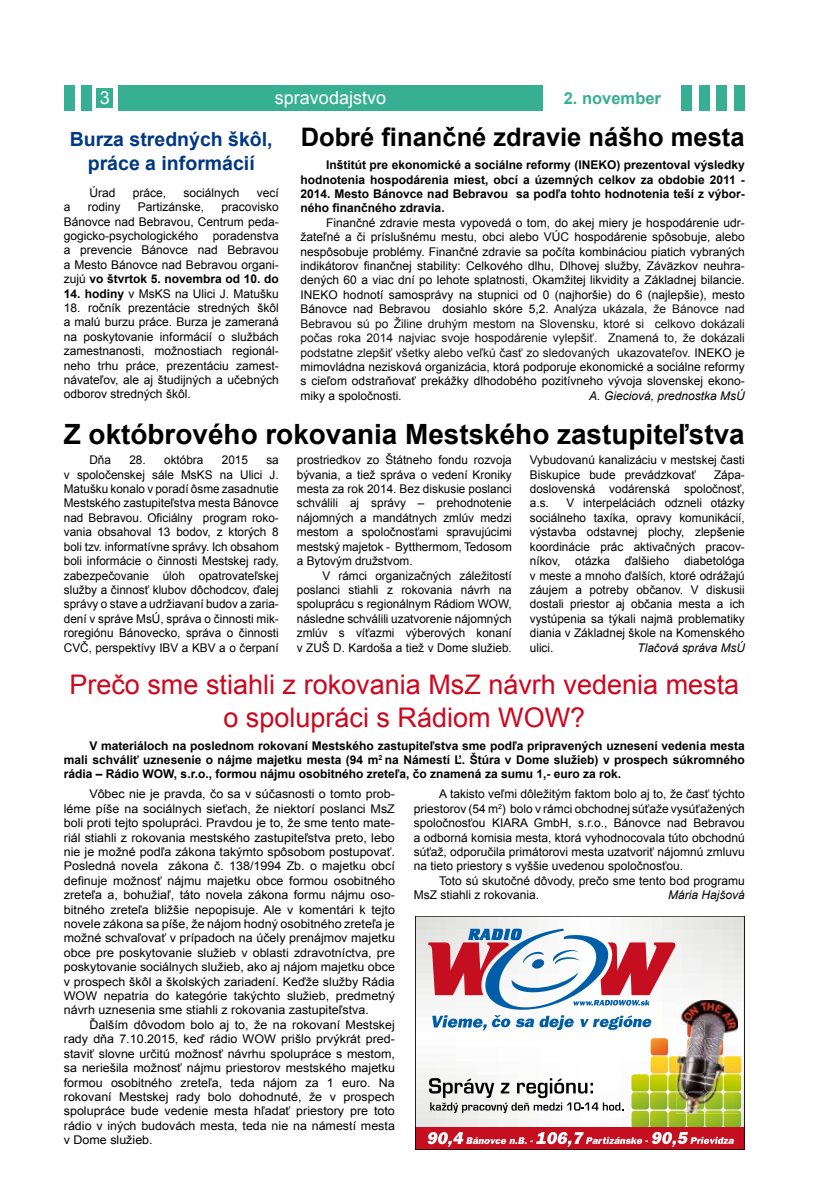
<style>
.page{position:relative;width:830px;height:1200px;background:#fff}
.page>*{position:absolute;margin:0;border:0;box-sizing:border-box;transform-origin:0 0}
.t1{font:700 27.9px "Arial";color:#000}
.t2{font:27px/32.4px "Arial";color:#cd071e;text-align:center}
.t3{font:700 25.5px "Arial";color:#000}
.t4{font:700 19.5px/23.4px "Arial";color:#003882;text-align:center}
.t5{font:18px "Arial";color:#fff}
.t6{font:700 16.5px "Arial";color:#36af93}
.t7{font:12px/14.4px "Arial";color:#000;text-align:justify}
.t8{font:12px/14.4px "Arial";color:#000;text-align:justify;scale:1.04 1}
.t9{font:700 12px/14.4px "Arial";color:#000;text-align:justify}
.t10{font:700 12px/14.4px "Arial";color:#020202;text-align:justify}
.t11{font:italic 12px "Arial";color:#000}
.s1{font-weight:700}
.s2{color:#121212}
.s3{font-style:italic}
</style>
<div class="page">
<div style="left:118px;top:85px;width:425px;height:26px;background:#36af93"></div>
<div style="left:698px;top:85px;width:11px;height:26px;background:#36af93"></div>
<div style="left:716px;top:85px;width:11px;height:26px;background:#36af93"></div>
<div style="left:733px;top:85px;width:11px;height:26px;background:#36af93"></div>
<div style="left:681px;top:85px;width:10px;height:26px;background:#36af93"></div>
<div style="left:64px;top:85px;width:11px;height:26px;background:#36af93"></div>
<div style="left:81px;top:85px;width:11px;height:26px;background:#36af93"></div>
<div style="left:96px;top:88px;width:17px;height:20px;background:#36af93"></div>
<svg style="left:415px;top:916px;width:329px;height:233px"></svg>
<h3 class="t5" style="left:100px;top:86px;width:12px">3</h3>
<h3 class="t5" style="left:275px;top:86px;width:113px">spravodajstvo</h3>
<h3 class="t6" style="left:563px;top:87px;width:99px">2. november</h3>
<h3 class="t4" style="left:70px;top:128px;width:204px">Burza stredných škôl, práce a informácií</h3>
<p class="t7" style="left:89px;top:185px;width:28px">Úrad</p>
<p class="t7" style="left:133px;top:185px;width:35px">práce,</p>
<p class="t7" style="left:183px;top:185px;width:58px">sociálnych</p>
<p class="t7" style="left:256px;top:185px;width:24px">vecí</p>
<p class="t7" style="left:64px;top:200px;width:8px">a</p>
<p class="t7" style="left:88px;top:200px;width:34px">rodiny</p>
<p class="t7" style="left:138px;top:200px;width:68px">Partizánske,</p>
<p class="t7" style="left:64px;top:200px;width:216px;text-indent:157px">pracovisko Bánovce nad Bebravou, Centrum peda&shy;gogicko-psychologického poradenstva a prevencie Bánovce nad Bebravou a Mesto Bánovce nad Bebravou organi&shy;zujú <span class="s1">vo štvrtok 5. novembra od 10. do</span></p>
<p class="t7" style="left:64px;top:286px;width:216px"><span class="s1">14. hodiny</span> v MsKS na Ulici J. Matušku</p>
<p class="t7" style="left:64px;top:300px;width:216px">18. ročník prezentácie stredných škôl a malú burzu práce. Burza je zameraná na poskytovanie informácií o službách zamestnanosti, možnostiach regionál&shy;neho trhu práce, prezentáciu zamest&shy;návateľov, ale aj študijných a učebných odborov stredných škôl.</p>
<h3 class="t3" style="left:300px;top:120px;width:445px">Dobré finančné zdravie nášho mesta</h3>
<p class="t10" style="left:300px;top:158px;width:445px;text-indent:26px">Inštitút pre ekonomické a sociálne reformy (INEKO) prezentoval výsledky hodnotenia hospodárenia miest, obcí a územných celkov za obdobie 2011 - 2014. Mesto Bánovce nad Bebravou sa podľa tohto hodnotenia teší z výbor&shy;ného finančného zdravia.</p>
<p class="t7" style="left:300px;top:215px;width:445px;text-indent:26px">Finančné zdravie mesta vypovedá o tom, do akej miery je hospodárenie udr&shy;žateľné a či príslušnému mestu, obci alebo VÚC hospodárenie spôsobuje, alebo nespôsobuje problémy. Finančné zdravie sa počíta kombináciou piatich vybraných indikátorov finančnej stability: Celkového dlhu, Dlhovej služby, Záväzkov neuhra&shy;dených 60 a viac dní po lehote splatnosti, Okamžitej likvidity a Základnej bilancie.<br>INEKO hodnotí samosprávy na stupnici od 0 (najhoršie) do 6 (najlepšie), mesto Bánovce nad Bebravou dosiahlo skóre 5,2. <span class="s2">Analýza ukázala, že Bánovce nad Bebravou sú po Žiline druhým mestom na Slovensku, ktoré si celkovo dokázali počas roka 2014 najviac svoje hospodárenie vylepšiť. Znamená to, že dokázali podstatne zlepšiť všetky alebo veľkú časť zo sledovaných ukazovateľov.</span> INEKO je mimovládna nezisková organizácia, ktorá podporuje ekonomické a sociálne reformy s cieľom odstraňovať prekážky dlhodobého pozitívneho vývoja slovenskej ekono&shy;miky a spoločnosti<span class="s3">.</span></p>
<p class="t11" style="left:589px;top:387px;width:157px">A. Gieciová, prednostka MsÚ</p>
<h1 class="t1" style="left:64px;top:415px;width:682px">Z októbrového rokovania Mestského zastupiteľstva</h1>
<p class="t7" style="left:64px;top:453px;width:216px;text-indent:202px">sa v spoločenskej sále MsKS na Ulici J.<br>Matušku konalo v poradí ôsme zasadnutie Mestského zastupiteľstva mesta Bánovce nad Bebravou. Oficiálny program roko&shy;vania obsahoval 13 bodov, z ktorých 8 boli tzv. informatívne správy. Ich obsahom boli informácie o činnosti Mestskej rady, zabezpečovanie úloh opatrovateľskej služby a činnosť klubov dôchodcov, ďalej správy o stave a udržiavaní budov a zaria&shy;dení v správe MsÚ, správa o činnosti mik&shy;roregiónu Bánovecko, správa o činnosti CVČ, perspektívy IBV a KBV a o čerpaní</p>
<p class="t7" style="left:297px;top:453px;width:216px">prostriedkov zo Štátneho fondu rozvoja bývania, a tiež správa o vedení Kroniky mesta za rok 2014. Bez diskusie poslanci schválili aj správy – prehodnotenie nájomných a mandátnych zmlúv medzi mestom a spoločnosťami spravujúcimi mestský majetok - Bytthermom, Tedosom a Bytovým družstvom.</p>
<p class="t7" style="left:89px;top:453px;width:23px">Dňa</p>
<p class="t7" style="left:129px;top:453px;width:75px">28. októbra</p>
<p class="t7" style="left:222px;top:453px;width:28px">2015</p>
<p class="t7" style="left:297px;top:568px;width:216px;text-indent:26px">V rámci organizačných záležitostí poslanci stiahli z rokovania návrh na spoluprácu s regionálnym Rádiom WOW, následne schválili uzatvorenie nájomných zmlúv s víťazmi výberových konaní v ZUŠ D. Kardoša a tiež v Dome služieb.</p>
<p class="t7" style="left:529px;top:453px;width:216px">Vybudovanú kanalizáciu v mestskej časti<br>Biskupice bude prevádzkovať</p>
<p class="t7" style="left:529px;top:467px;width:216px;text-indent:184px">Zápa&shy;doslovenská vodárenská spoločnosť, a.s.</p>
<p class="t7" style="left:529px;top:496px;width:216px;text-indent:37px">V interpeláciách odzneli otázky sociálneho taxíka, opravy komunikácií, výstavba odstavnej plochy, zlepšenie koordinácie prác aktivačných pracov&shy;níkov, otázka ďalšieho diabetológa v meste a mnoho ďalších, ktoré odrážajú záujem a potreby občanov. V diskusii dostali priestor aj občania mesta a ich vystúpenia sa týkali najmä problematiky diania v Základnej škole na Komenského ulici.</p>
<p class="t11" style="left:637px;top:639px;width:109px">Tlačová správa MsÚ</p>
<h2 class="t2" style="left:69px;top:668px;width:671px">Prečo sme stiahli z rokovania MsZ návrh vedenia mesta o spolupráci s Rádiom WOW?</h2>
<p class="t9" style="left:64px;top:738px;width:682px;text-indent:26px">V materiáloch na poslednom rokovaní Mestského zastupiteľstva sme podľa pripravených uznesení vedenia mesta mali schváliť uznesenie o nájme majetku mesta (94 m<sup>2</sup> na Námestí Ľ. Štúra v Dome služieb) v prospech súkromného rádia – Rádio WOW, s.r.o., formou nájmu osobitného zreteľa, čo znamená za sumu 1,- euro za rok.</p>
<p class="t8" style="left:64px;top:786px;width:320px;text-indent:26px">Vôbec nie je pravda, čo sa v súčasnosti o tomto prob&shy;léme píše na sociálnych sieťach, že niektorí poslanci MsZ boli proti tejto spolupráci. Pravdou je to, že sme tento mate&shy;riál stiahli z rokovania mestského zastupiteľstva preto, lebo nie je možné podľa zákona takýmto spôsobom postupovať.<br>Posledná novela zákona č. 138/1994 Zb. o majetku obcí definuje možnosť nájmu majetku obce formou osobitného zreteľa a, bohužiaľ, táto novela zákona formu nájmu oso&shy;bitného zreteľa bližšie nepopisuje. Ale v komentári k tejto novele zákona sa píše, že nájom hodný osobitného zreteľa je možné schvaľovať v prípadoch na účely prenájmov majetku obce pre poskytovanie služieb v oblasti zdravotníctva, pre poskytovanie sociálnych služieb, ako aj nájom majetku obce v prospech škôl a školských zariadení. Keďže služby Rádia WOW nepatria do kategórie takýchto služieb, predmetný návrh uznesenia sme stiahli z rokovania zastupiteľstva.</p>
<p class="t8" style="left:64px;top:1017px;width:320px;text-indent:26px">Ďalším dôvodom bolo aj to, že na rokovaní Mestskej rady dňa 7.10.2015, keď rádio WOW prišlo prvýkrát pred&shy;staviť slovne určitú možnosť návrhu spolupráce s mestom, sa neriešila možnosť nájmu priestorov mestského majetku formou osobitného zreteľa, teda nájom za 1 euro. Na rokovaní Mestskej rady bolo dohodnuté, že v prospech spolupráce bude vedenie mesta hľadať priestory pre toto rádio v iných budovách mesta, teda nie na námestí mesta v Dome služieb.</p>
<p class="t7" style="left:413px;top:786px;width:332px;text-indent:26px">A takisto veľmi dôležitým faktom bolo aj to, že časť týchto priestorov (54 m<sup>2</sup>) bolo v rámci obchodnej súťaže vysúťažených spoločnosťou KIARA GmbH, s.r.o., Bánovce nad Bebravou a odborná komisia mesta, ktorá vyhodnocovala túto obchodnú súťaž, odporučila primátorovi mesta uzatvoriť nájomnú zmluvu na tieto priestory s vyššie uvedenou spoločnosťou.</p>
<p class="t7" style="left:413px;top:873px;width:332px;text-indent:26px">Toto sú skutočné dôvody, prečo sme tento bod programu<br>MsZ stiahli z rokovania.</p>
<p class="t11" style="left:667px;top:886px;width:78px">Mária Hajšová</p>
</div>
